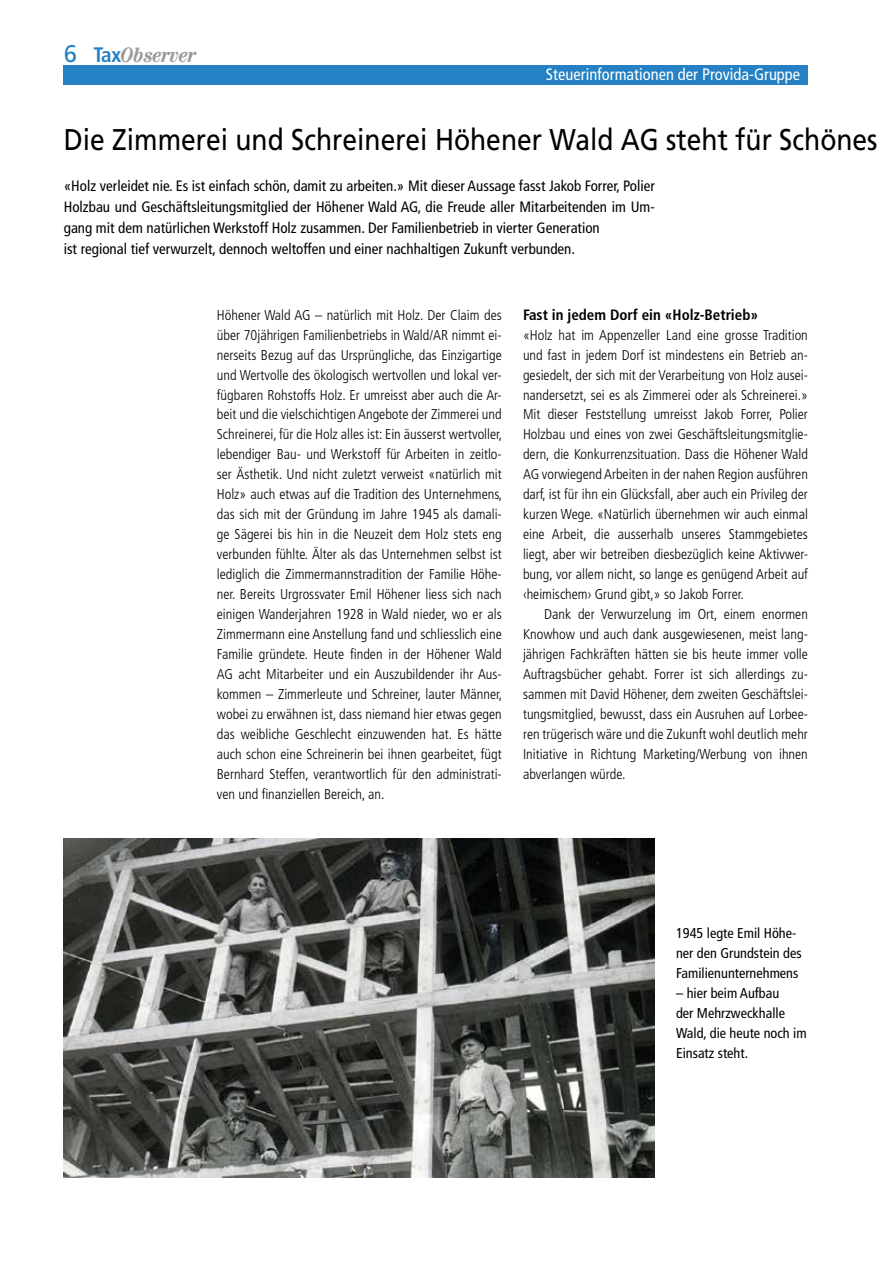
<style>
.page{position:relative;width:893px;height:1263px;background:#fff}
.page>*{position:absolute;margin:0;border:0;box-sizing:border-box;transform-origin:0 0}
.t1{font:30px "Frutiger LT";color:#000;scale:.88 1}
.t2{font:24px "Frutiger LT";color:#2581c4}
.t3{font:italic 700 condensed 21px "Century LT";color:#9b9b9a}
.t4{font:condensed 16.5px "Frutiger LT";color:#fff}
.t5{font:condensed 15px/21px "Frutiger LT";color:#000}
.t6{font:700 condensed 15px "Frutiger LT";color:#000}
.t7{font:300 condensed 14.25px/20px "Frutiger LT";color:#000;text-align:justify}
.t8{font:condensed 14.25px/20px "Frutiger LT";color:#000}
.s1{font-family:"Frutiger LT";font-style:normal;color:#2581c4}
</style>
<div class="page">
<div style="left:64px;top:66px;width:744px;height:19px;background:#2581c4"></div>
<img style="left:64px;top:838px;width:591px;height:340px">
<h2 class="t2" style="left:64px;top:40px;width:15px">6</h2>
<h3 class="t3" style="left:94px;top:42px;width:104px"><span class="s1">Tax</span>Observer</h3>
<p class="t4" style="left:546px;top:65px;width:256px">Steuerinformationen der Provida-Gruppe</p>
<h1 class="t1" style="left:64px;top:122px;width:926px">Die Zimmerei und Schreinerei Höhener Wald AG steht für Schönes</h1>
<p class="t5" style="left:64px;top:176px;width:593px">«Holz verleidet nie. Es ist einfach schön, damit zu arbeiten.» Mit dieser Aussage fasst Jakob Forrer, Polier Holzbau und Geschäftsleitungsmitglied der Höhener Wald AG, die Freude aller Mitarbeitenden im Um&shy;gang mit dem natürlichen Werkstoff Holz zusammen. Der Familienbetrieb in vierter Generation<br>ist regional tief verwurzelt, dennoch weltoffen und einer nachhaltigen Zukunft verbunden.</p>
<p class="t7" style="left:217px;top:305px;width:287px">Höhener Wald AG – natürlich mit Holz. Der Claim des über 70jährigen Familienbetriebs in Wald/AR nimmt ei&shy;nerseits Bezug auf das Ursprüngliche, das Einzigartige und Wertvolle des ökologisch wertvollen und lokal ver&shy;fügbaren Rohstoffs Holz. Er umreisst aber auch die Ar&shy;beit und die vielschichtigen Angebote der Zimmerei und Schreinerei, für die Holz alles ist: Ein äusserst wertvoller, lebendiger Bau- und Werkstoff für Arbeiten in zeitlo&shy;ser Ästhetik. Und nicht zuletzt verweist «natürlich mit Holz» auch etwas auf die Tradition des Unternehmens, das sich mit der Gründung im Jahre 1945 als damali&shy;ge Sägerei bis hin in die Neuzeit dem Holz stets eng verbunden fühlte. Älter als das Unternehmen selbst ist lediglich die Zimmermannstradition der Familie Höhe&shy;ner. Bereits Urgrossvater Emil Höhener liess sich nach einigen Wanderjahren 1928 in Wald nieder, wo er als Zimmermann eine Anstellung fand und schliesslich eine Familie gründete. Heute finden in der Höhener Wald AG acht Mitarbeiter und ein Auszubildender ihr Aus&shy;kommen – Zimmerleute und Schreiner, lauter Männer, wobei zu erwähnen ist, dass niemand hier etwas gegen das weibliche Geschlecht einzuwenden hat. Es hätte auch schon eine Schreinerin bei ihnen gearbeitet, fügt Bernhard Steffen, verantwortlich für den administrati&shy;ven und finanziellen Bereich, an.</p>
<p class="t6" style="left:523px;top:306px;width:237px">Fast in jedem Dorf ein «Holz-Betrieb»</p>
<p class="t7" style="left:523px;top:325px;width:286px">«Holz hat im Appenzeller Land eine grosse Tradition und fast in jedem Dorf ist mindestens ein Betrieb an&shy;gesiedelt, der sich mit der Verarbeitung von Holz ausei&shy;nandersetzt, sei es als Zimmerei oder als Schreinerei.» Mit dieser Feststellung umreisst Jakob Forrer, Polier Holzbau und eines von zwei Geschäftsleitungsmitglie&shy;dern, die Konkurrenzsituation. Dass die Höhener Wald AG vorwiegend Arbeiten in der nahen Region ausführen darf, ist für ihn ein Glücksfall, aber auch ein Privileg der kurzen Wege. «Natürlich übernehmen wir auch einmal eine Arbeit, die ausserhalb unseres Stammgebietes liegt, aber wir betreiben diesbezüglich keine Aktivwer&shy;bung, vor allem nicht, so lange es genügend Arbeit auf ‹heimischem› Grund gibt,» so Jakob Forrer.</p>
<p class="t7" style="left:523px;top:604px;width:286px;text-indent:21px">Dank der Verwurzelung im Ort, einem enormen Knowhow und auch dank ausgewiesenen, meist lang&shy;jährigen Fachkräften hätten sie bis heute immer volle Auftragsbücher gehabt. Forrer ist sich allerdings zu&shy;sammen mit David Höhener, dem zweiten Geschäftslei&shy;tungsmitglied, bewusst, dass ein Ausruhen auf Lorbee&shy;ren trügerisch wäre und die Zukunft wohl deutlich mehr Initiative in Richtung Marketing/Werbung von ihnen abverlangen würde.</p>
<p class="t8" style="left:676px;top:923px;width:127px">1945 legte Emil Höhe&shy;ner den Grundstein des<br>Familienunternehmens</p>
<p class="t8" style="left:676px;top:983px;width:132px">– hier beim Aufbau<br>der Mehrzweckhalle<br>Wald, die heute noch im<br>Einsatz steht.</p>
</div>
